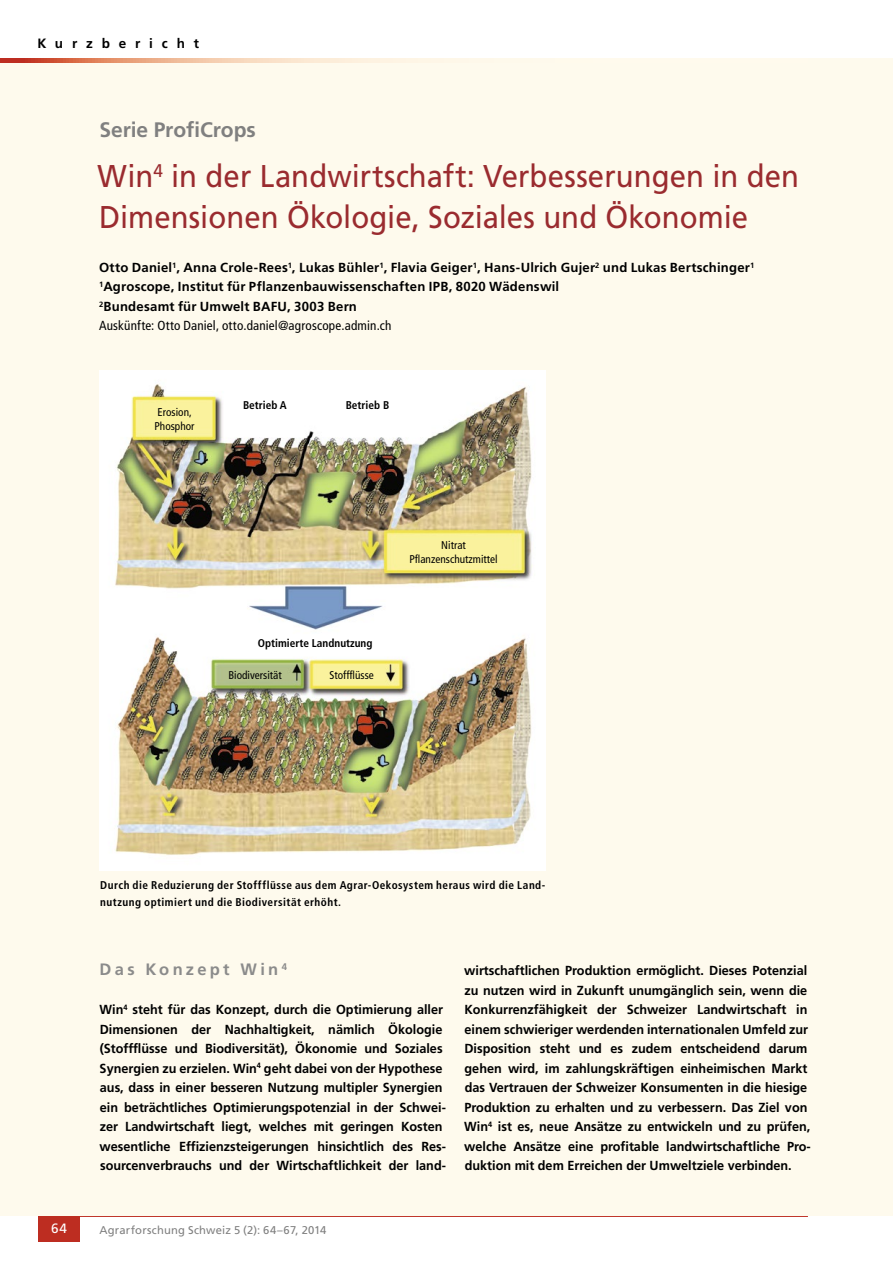
<style>
.page{position:relative;width:893px;height:1263px;background:#fff}
.page>*{position:absolute;margin:0;border:0;box-sizing:border-box;transform-origin:0 0}
.t1{font:31.5px/40.5px "Frutiger LT Std";letter-spacing:.005em;color:#9a2b2f;scale:.93 1}
.t2{font:700 21px "Frutiger LT Std";letter-spacing:-.005em;color:#808080}
.t3{font:700 16.5px "Frutiger LT Std";letter-spacing:.2em;color:#8b8b8b}
.t4{font:700 13.5px "Frutiger LT Std";letter-spacing:.655em;color:#000}
.t5{font:13.5px "Frutiger LT Std";color:#fff}
.t6{font:700 13.2px/19.5px "Frutiger LT Std";color:#000}
.t7{font:700 condensed 11.25px/16.5px "Frutiger LT Std";letter-spacing:.04em;color:#000}
.t8{font:condensed 11.25px/13.5px "Frutiger LT Std";color:#000}
.t9{font:700 condensed 11.25px "Frutiger LT Std";color:#000}
.t10{font:11.25px "Frutiger LT Std";letter-spacing:.015em;color:#808080}
.s1{font-weight:400;font-stretch:condensed}
</style>
<div class="page">
<hr style="left:38px;top:1216px;width:770px;height:1px;background:#bd2d21">
<div style="left:38px;top:1216px;width:42px;height:26px;background:#bd2d21"></div>
<div style="left:0;top:58px;width:893px;height:1158px;background:#fefaed"></div>
<svg style="left:0;top:58px;width:390px;height:5px;background:#eaae93"></svg>
<img style="left:99px;top:370px;width:446px;height:500px">
<p class="t4" style="left:37px;top:36px;width:163px">Kurzbericht</p>
<h2 class="t2" style="left:99px;top:118px;width:158px">Serie ProfiCrops</h2>
<h1 class="t1" style="left:98px;top:156px;width:756px">Win<sup>4</sup> in der Landwirtschaft: Verbesserungen in den<br>Dimensionen Ökologie, Soziales und Ökonomie</h1>
<p class="t6" style="left:99px;top:258px;width:657px">Otto Daniel<sup>1</sup>, Anna Crole-Rees<sup>1</sup>, Lukas Bühler<sup>1</sup>, Flavia Geiger<sup>1</sup>, Hans-Ulrich Gujer<sup>2</sup> und Lukas Bertschinger<sup>1<br>1</sup>Agroscope, Institut für Pflanzenbauwissenschaften IPB, 8020 Wädenswil<br><sup>2</sup>Bundesamt für Umwelt BAFU, 3003 Bern<br><span class="s1">Auskünfte: Otto Daniel, otto.daniel@agroscope.admin.ch</span></p>
<p class="t8" style="left:154px;top:405px;width:42px">Erosion,<br>Phosphor</p>
<p class="t9" style="left:243px;top:398px;width:45px">Betrieb A</p>
<p class="t9" style="left:346px;top:398px;width:45px">Betrieb B</p>
<p class="t9" style="left:258px;top:636px;width:116px">Optimierte Landnutzung</p>
<p class="t8" style="left:228px;top:668px;width:55px">Biodiversität</p>
<p class="t8" style="left:329px;top:668px;width:46px">Stoffflüsse</p>
<p class="t8" style="left:409px;top:539px;width:90px;text-align:center">Nitrat<br>Pflanzenschutzmittel</p>
<p class="t7" style="left:100px;top:877px;width:447px">Durch die Reduzierung der Stoffflüsse aus dem Agrar-Oekosystem heraus wird die Land&shy;nutzung optimiert und die Biodiversität erhöht.</p>
<p class="t3" style="left:100px;top:960px;width:189px">Das Konzept Win <sup>4</sup></p>
<p class="t6" style="left:100px;top:1000px;width:348px">Win<sup>4</sup> steht für das Konzept, durch die Optimierung aller Dimensionen der Nachhaltigkeit, nämlich Ökologie (Stoffflüsse und Biodiversität), Ökonomie und Soziales Synergien zu erzielen. Win<sup>4</sup> geht dabei von der Hypothese aus, dass in einer besseren Nutzung multipler Synergien ein beträchtliches Optimierungspotenzial in der Schwei&shy;zer Landwirtschaft liegt, welches mit geringen Kosten wesentliche Effizienzsteigerungen hinsichtlich des Res&shy;sourcenverbrauchs und der Wirtschaftlichkeit der land-</p>
<p class="t6" style="left:464px;top:961px;width:348px">wirtschaftlichen Produktion ermöglicht. Dieses Potenzial zu nutzen wird in Zukunft unumgänglich sein, wenn die Konkurrenzfähigkeit der Schweizer Landwirtschaft in einem schwieriger werdenden internationalen Umfeld zur Disposition steht und es zudem entscheidend darum gehen wird, im zahlungskräftigen einheimischen Markt das Vertrauen der Schweizer Konsumenten in die hiesige Produktion zu erhalten und zu verbessern. Das Ziel von Win<sup>4</sup> ist es, neue Ansätze zu entwickeln und zu prüfen, welche Ansätze eine profitable landwirtschaftliche Pro&shy;duktion mit dem Erreichen der Umweltziele verbinden.</p>
<p class="t5" style="left:51px;top:1221px;width:17px">64</p>
<p class="t10" style="left:99px;top:1223px;width:229px">Agrarforschung Schweiz 5 (2): 64–67, 2014</p>
</div>
